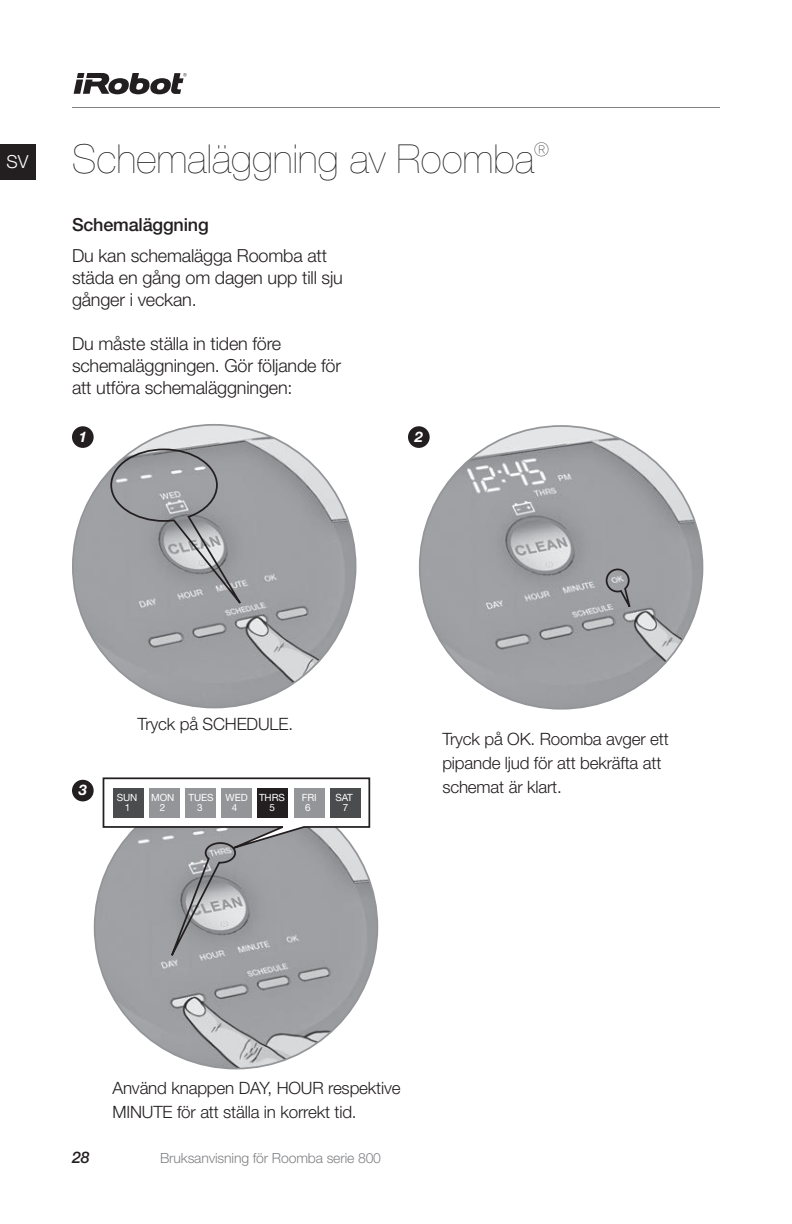
<style>
.page{position:relative;width:792px;height:1224px;background:#fff}
.page>*{position:absolute;margin:0;border:0;box-sizing:border-box;transform-origin:0 0}
.t1{font:200 40px "Helvetica Neue LT Pro";color:#231f20}
.t2{font:300 18px/22px "Helvetica Neue LT Pro";letter-spacing:-.01em;color:#231f20}
.t3{font:500 18px "Helvetica Neue LT Pro";letter-spacing:-.01em;color:#231f20}
.t4{font:300 18px "Helvetica Neue LT Pro";color:#fff}
.t5{font:300 17px/24px "Helvetica Neue LT Pro";letter-spacing:-.01em;color:#231f20}
.t6{font:italic 500 16px "Helvetica Neue LT Pro";color:#231f20}
.t7{font:italic 700 14.6px "Helvetica Neue LT Pro";color:#fff}
.t8{font:300 14px "Helvetica Neue LT Pro";letter-spacing:-.01em;color:#808285}
.t9{font:10px "Helvetica Neue LT Pro";letter-spacing:-.01em;color:#fff}
</style>
<div class="page">
<svg style="left:74px;top:73px;width:113px;height:21px"></svg>
<hr style="left:72px;top:107px;width:648px;height:1px;background:#808285">
<div style="left:0;top:144px;width:36px;height:36px;background:#231f20"></div>
<img style="left:73px;top:425px;width:283px;height:283px;border-radius:141px">
<svg style="left:109px;top:448px;width:146px;height:176px;background:#9e9fa2"></svg>
<img style="left:95px;top:786px;width:282px;height:283px;border-radius:141px">
<svg style="left:102px;top:777px;width:269px;height:208px;background:#abacaf"></svg>
<div style="left:113px;top:788px;width:30px;height:30px;background:#4b4c4d"></div>
<div style="left:149px;top:788px;width:30px;height:30px;background:#939598"></div>
<div style="left:185px;top:788px;width:31px;height:30px;background:#939598"></div>
<div style="left:221px;top:788px;width:31px;height:30px;background:#939598"></div>
<div style="left:258px;top:788px;width:30px;height:30px;background:#231f20"></div>
<div style="left:294px;top:788px;width:30px;height:30px;background:#939598"></div>
<div style="left:330px;top:788px;width:30px;height:30px;background:#4b4c4d"></div>
<div style="left:72px;top:780px;width:22px;height:21px;background:#231f20;border-radius:50%"></div>
<div style="left:72px;top:426px;width:22px;height:22px;background:#231f20;border-radius:50%"></div>
<img style="left:420px;top:426px;width:282px;height:283px;border-radius:141px">
<svg style="left:605px;top:568px;width:30px;height:51px;background:#929396"></svg>
<div style="left:408px;top:426px;width:22px;height:22px;background:#231f20;border-radius:50%"></div>
<p class="t4" style="left:7px;top:150px;width:23px">SV</p>
<h1 class="t1" style="left:72px;top:135px;width:479px">Schemaläggning av Roomba<sup>®</sup></h1>
<p class="t3" style="left:72px;top:214px;width:138px">Schemaläggning</p>
<p class="t2" style="left:72px;top:244px;width:272px">Du kan schemalägga Roomba att städa en gång om dagen upp till sju gånger i veckan.</p>
<p class="t2" style="left:72px;top:332px;width:271px">Du måste ställa in tiden före schemaläggningen. Gör följande för att utföra schemaläggningen:</p>
<p class="t7" style="left:79px;top:427px;width:10px">1</p>
<p class="t7" style="left:415px;top:427px;width:10px">2</p>
<p class="t7" style="left:79px;top:781px;width:10px">3</p>
<p class="t5" style="left:138px;top:711px;width:157px">Tryck på SCHEDULE.</p>
<p class="t9" style="left:117px;top:791px;width:22px">SUN</p>
<p class="t9" style="left:151px;top:791px;width:25px">MON</p>
<p class="t9" style="left:189px;top:791px;width:98px">TUES WED THRS</p>
<p class="t9" style="left:302px;top:791px;width:16px">FRI</p>
<p class="t9" style="left:335px;top:791px;width:19px">SAT</p>
<p class="t9" style="left:125px;top:801px;width:7px">1</p>
<p class="t9" style="left:160px;top:801px;width:7px">2</p>
<p class="t9" style="left:197px;top:801px;width:7px">3</p>
<p class="t9" style="left:232px;top:801px;width:7px">4</p>
<p class="t9" style="left:270px;top:801px;width:7px">5</p>
<p class="t9" style="left:305px;top:801px;width:7px">6</p>
<p class="t9" style="left:343px;top:801px;width:7px">7</p>
<p class="t5" style="left:442px;top:726px;width:228px">Tryck på OK. Roomba avger ett pipande ljud för att bekräfta att schemat är klart.</p>
<p class="t5" style="left:112px;top:1076px;width:290px">Använd knappen DAY, HOUR respektive<br>MINUTE för att ställa in korrekt tid.</p>
<p class="t6" style="left:72px;top:1148px;width:19px">28</p>
<p class="t8" style="left:160px;top:1150px;width:223px">Bruksanvisning för Roomba serie 800</p>
</div>
